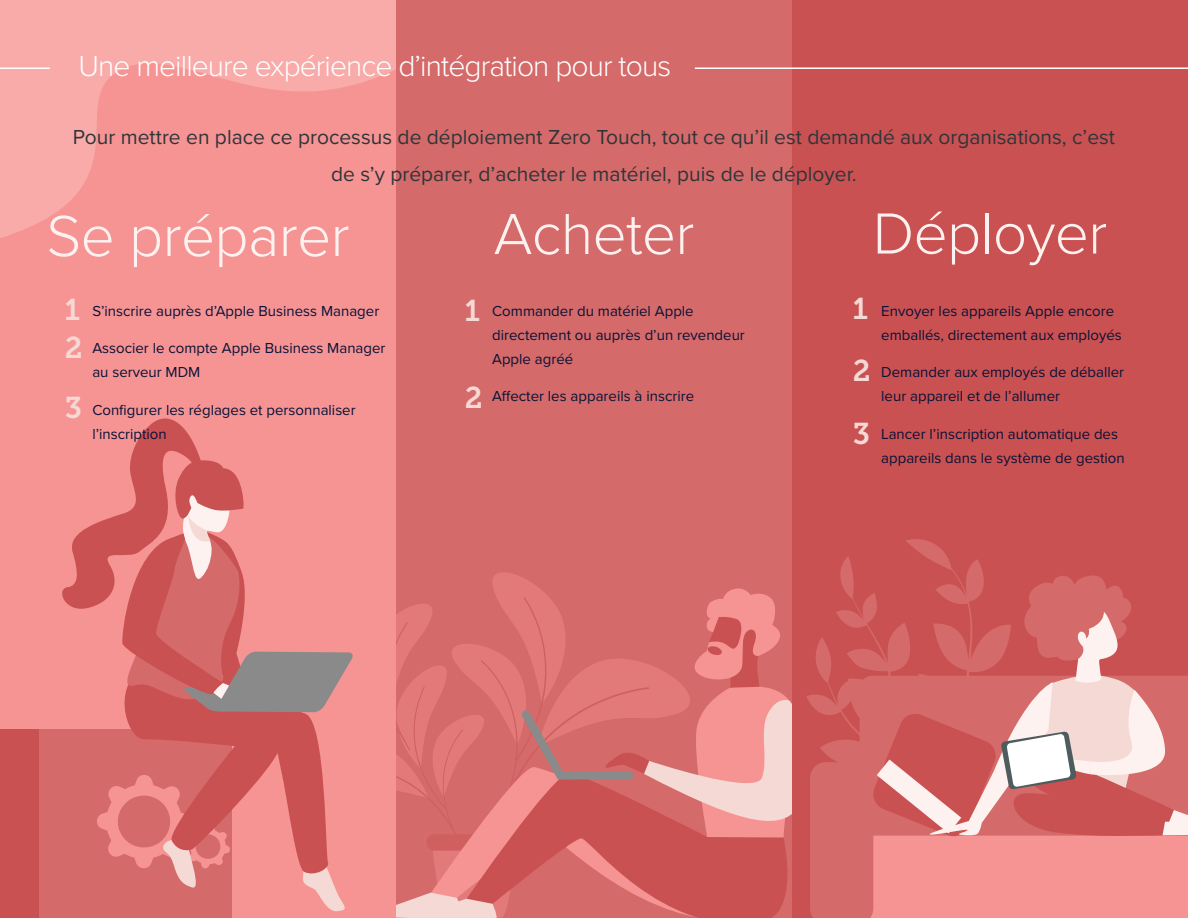
<style>
.page{position:relative;width:1188px;height:918px;background:#fff}
.page>*{position:absolute;margin:0;border:0;box-sizing:border-box;transform-origin:0 0}
.t1{font:300 60px "Proxima Nova";letter-spacing:-.01em;color:#fef2f1}
.t2{font:300 30px "Proxima Nova";letter-spacing:-.03em;color:#fff}
.t3{font:30px/62.1px "Museo Slab 700";color:#f5d9d4}
.t4{font:21px/37.5px "Proxima Nova";color:#2f343a;text-align:center}
.t5{font:15px/24px "Proxima Nova";color:#0a1238}
</style>
<div class="page">
<div style="left:396px;top:0;width:396px;height:918px;background:#d46a69"></div>
<div style="left:792px;top:0;width:396px;height:918px;background:#ca5151"></div>
<div style="left:0;top:0;width:396px;height:918px;background:#f59493"></div>
<svg style="left:0;top:0;width:396px;height:238px"></svg>
<div style="left:0;top:729px;width:205px;height:189px;background:#ca5151"></div>
<div style="left:39px;top:729px;width:193px;height:189px;background:#d46a69"></div>
<svg style="left:62px;top:418px;width:291px;height:494px"></svg>
<svg style="left:396px;top:539px;width:792px;height:379px"></svg>
<hr style="left:695px;top:68px;width:493px;height:1px;background:#fff">
<hr style="left:0;top:68px;width:50px;height:1px;background:#fff">
<h2 class="t2" style="left:78px;top:44px;width:594px">Une meilleure expérience d’intégration pour tous</h2>
<h3 class="t4" style="left:73px;top:117px;width:1044px">Pour mettre en place ce processus de déploiement Zero Touch, tout ce qu’il est demandé aux organisations, c’est de s’y préparer, d’acheter le matériel, puis de le déployer.</h3>
<h1 class="t1" style="left:46px;top:191px;width:305px">Se préparer</h1>
<h2 class="t3" style="left:65px;top:291px;width:19px;line-height:37.7px">1<br>2</h2>
<h2 class="t3" style="left:65px;top:377px;width:19px">3</h2>
<p class="t5" style="left:92px;top:298px;width:288px">S’inscrire auprès d’Apple Business Manager</p>
<p class="t5" style="left:92px;top:335px;width:295px">Associer le compte Apple Business Manager au serveur MDM</p>
<p class="t5" style="left:92px;top:397px;width:265px">Configurer les réglages et personnaliser l’inscription</p>
<h1 class="t1" style="left:494px;top:189px;width:202px">Acheter</h1>
<h2 class="t3" style="left:465px;top:279px;width:17px">1</h2>
<h2 class="t3" style="left:465px;top:367px;width:19px">2</h2>
<p class="t5" style="left:492px;top:298px;width:254px">Commander du matériel Apple directement ou auprès d’un revendeur<br>Apple agréé</p>
<p class="t5" style="left:492px;top:383px;width:203px">Affecter les appareils à inscrire</p>
<h1 class="t1" style="left:873px;top:189px;width:236px">Déployer</h1>
<h2 class="t3" style="left:853px;top:278px;width:19px;text-align:justify">1<br>2<br>3</h2>
<p class="t5" style="left:881px;top:298px;width:242px">Envoyer les appareils Apple encore emballés, directement aux employés</p>
<p class="t5" style="left:881px;top:359px;width:244px">Demander aux employés de déballer leur appareil et de l’allumer</p>
<p class="t5" style="left:881px;top:421px;width:245px">Lancer l’inscription automatique des appareils dans le système de gestion</p>
</div>
